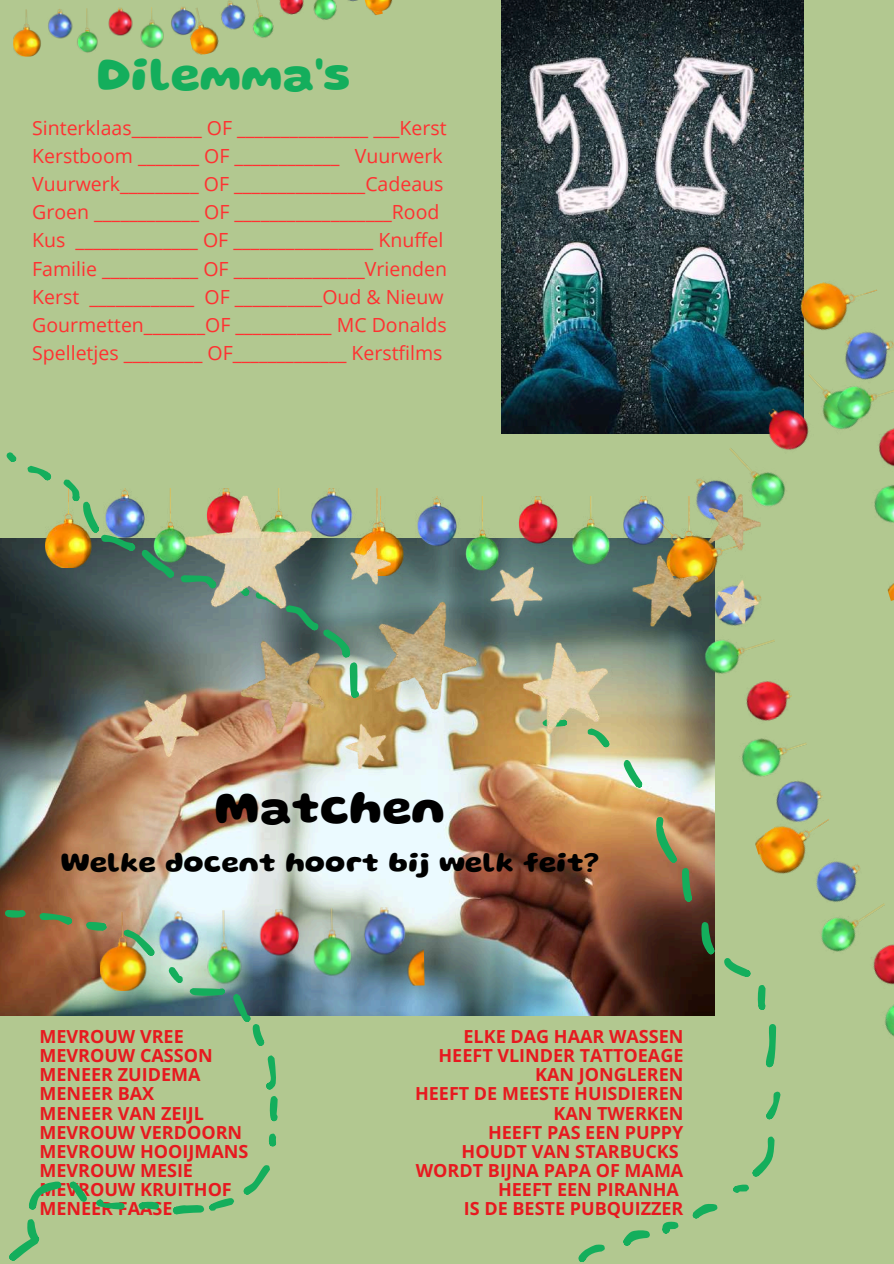
<style>
.page{position:relative;width:894px;height:1264px;background:#fff}
.page>*{position:absolute;margin:0;border:0;box-sizing:border-box;transform-origin:0 0}
.t1{font:700 48px "Gluten";color:#14ae5c}
.t2{font:700 48px "Gluten";color:#000}
.t3{font:700 28.5px "Gluten";color:#000}
.t4{font:19.5px/28.2px "Open Sans";color:#ff3131}
.t5{font:700 18px/19.2px "Open Sans";color:#e7191f}
</style>
<div class="page">
<div style="left:0;top:0;width:893px;height:1263px;background:#b2c890"></div>
<img style="left:501px;top:0;width:302px;height:434px">
<img style="left:0;top:538px;width:714px;height:477px">
<svg style="left:623px;top:768px;width:19px;height:19px"></svg>
<svg style="left:656px;top:817px;width:20px;height:45px"></svg>
<svg style="left:681px;top:868px;width:10px;height:33px"></svg>
<svg style="left:701px;top:922px;width:13px;height:32px"></svg>
<svg style="left:724px;top:958px;width:26px;height:18px"></svg>
<svg style="left:766px;top:1114px;width:9px;height:5px"></svg>
<svg style="left:752px;top:1136px;width:22px;height:40px"></svg>
<svg style="left:733px;top:1184px;width:15px;height:8px"></svg>
<svg style="left:692px;top:1204px;width:25px;height:14px"></svg>
<svg style="left:662px;top:1221px;width:16px;height:12px"></svg>
<svg style="left:623px;top:1230px;width:26px;height:15px"></svg>
<svg style="left:578px;top:1244px;width:26px;height:17px"></svg>
<svg style="left:5px;top:910px;width:20px;height:7px"></svg>
<svg style="left:39px;top:912px;width:33px;height:12px"></svg>
<svg style="left:86px;top:921px;width:13px;height:9px"></svg>
<svg style="left:190px;top:991px;width:35px;height:4px"></svg>
<svg style="left:233px;top:993px;width:31px;height:52px"></svg>
<svg style="left:266px;top:1055px;width:10px;height:34px"></svg>
<svg style="left:270px;top:1096px;width:7px;height:25px"></svg>
<svg style="left:269px;top:1133px;width:7px;height:13px"></svg>
<svg style="left:243px;top:1165px;width:27px;height:29px"></svg>
<svg style="left:173px;top:1198px;width:61px;height:16px"></svg>
<svg style="left:138px;top:1201px;width:21px;height:8px"></svg>
<svg style="left:96px;top:1199px;width:28px;height:10px"></svg>
<svg style="left:70px;top:1181px;width:17px;height:20px"></svg>
<svg style="left:29px;top:1181px;width:32px;height:28px"></svg>
<svg style="left:9px;top:1219px;width:30px;height:41px"></svg>
<svg style="left:7px;top:452px;width:9px;height:10px"></svg>
<svg style="left:28px;top:466px;width:23px;height:14px"></svg>
<svg style="left:63px;top:479px;width:14px;height:9px"></svg>
<img style="left:45px;top:488px;width:333px;height:79px">
<img style="left:639px;top:312px;width:155px;height:195px">
<img style="left:794px;top:268px;width:99px;height:333px">
<img style="left:662px;top:521px;width:171px;height:333px">
<img style="left:750px;top:800px;width:143px;height:314px">
<img style="left:99px;top:906px;width:325px;height:85px">
<img style="left:13px;top:7px;width:170px;height:50px">
<img style="left:183px;top:0;width:198px;height:55px">
<img style="left:357px;top:0;width:199px;height:14px">
<img style="left:134px;top:494px;width:625px;height:274px">
<h1 class="t1" style="left:97px;top:58px;width:255px">Dilemma's</h1>
<p class="t4" style="left:32px;top:113px;width:416px">Sinterklaas________ OF _______________ ___Kerst Kerstboom _______ OF ____________ Vuurwerk Vuurwerk_________ OF _______________Cadeaus Groen ____________ OF __________________Rood Kus ______________ OF ________________ Knuffel Familie ___________ OF _______________Vrienden Kerst ____________ OF __________Oud &amp; Nieuw Gourmetten_______OF ___________ MC Donalds Spelletjes _________ OF_____________ Kerstfilms</p>
<h1 class="t2" style="left:214px;top:791px;width:233px">Matchen</h1>
<h2 class="t3" style="left:61px;top:852px;width:539px">Welke docent hoort bij welk feit?</h2>
<p class="t5" style="left:39px;top:1026px;width:210px">MEVROUW VREE<br>MEVROUW CASSON<br>MENEER ZUIDEMA<br>MENEER BAX<br>MENEER VAN ZEIJL<br>MEVROUW VERDOORN<br>MEVROUW HOOIJMANS<br>MEVROUW MESIE<br>MEVROUW KRUITHOF<br>MENEER FAASE</p>
<p class="t5" style="left:415px;top:1026px;width:270px;text-align:right">ELKE DAG HAAR WASSEN<br>HEEFT VLINDER TATTOEAGE<br>KAN JONGLEREN<br>HEEFT DE MEESTE HUISDIEREN<br>KAN TWERKEN<br>HEEFT PAS EEN PUPPY<br>HOUDT VAN STARBUCKS<br>WORDT BIJNA PAPA OF MAMA<br>HEEFT EEN PIRANHA<br>IS DE BESTE PUBQUIZZER</p>
</div>
